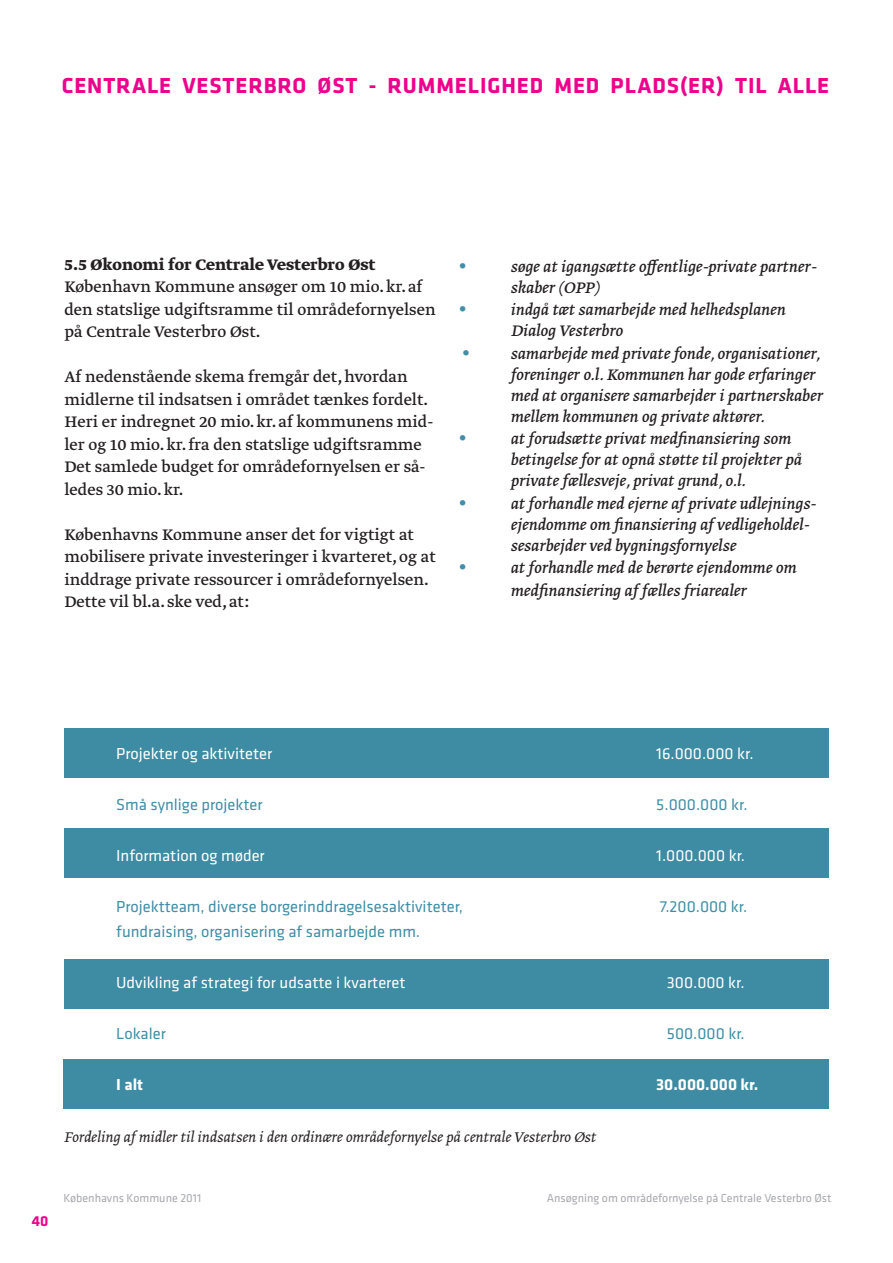
<style>
.page{position:relative;width:893px;height:1263px;background:#fff}
.page>*{position:absolute;margin:0;border:0;box-sizing:border-box;transform-origin:0 0}
.t1{font:700 22.5px "Klavika";letter-spacing:.04em;color:#ed028c}
.t2{font:italic 300 21px "Greta Text";color:#418fa7}
.t3{font:italic 18px/21px "Greta Text";color:#231f20}
.t4{font:18px/22.5px "Greta Text";color:#231f20}
.t5{font:700 18px "Greta Text";color:#231f20}
.t6{font:16.5px "Klavika";color:#418fa7}
.t7{font:16.5px "Klavika";color:#fff}
.t8{font:italic 300 16.5px "Greta Text";color:#231f20}
.t9{font:700 16.5px "Klavika";color:#fff}
.t10{font:700 15px "Klavika";color:#ed028c}
.t11{font:12px "Klavika";color:#a8a9ad}
.s1{font-weight:300;font-size:21px;color:#418fa7}
</style>
<div class="page">
<div style="left:64px;top:1059px;width:765px;height:49px;background:#3d8ca3"></div>
<div style="left:65px;top:728px;width:764px;height:50px;background:#3d8ca3"></div>
<div style="left:65px;top:828px;width:764px;height:50px;background:#3d8ca3"></div>
<div style="left:65px;top:959px;width:764px;height:50px;background:#3d8ca3"></div>
<p class="t1" style="left:62px;top:74px;width:769px">CENTRALE VESTERBRO ØST - RUMMELIGHED MED PLADS(ER) TIL ALLE</p>
<p class="t5" style="left:65px;top:257px;width:313px">5.5 Økonomi for Centrale Vesterbro Øst</p>
<p class="t4" style="left:65px;top:276px;width:373px">København Kommune ansøger om 10 mio. kr. af den statslige udgiftsramme til områdefornyelsen på Centrale Vesterbro Øst.</p>
<p class="t4" style="left:65px;top:366px;width:370px">Af nedenstående skema fremgår det, hvordan midlerne til indsatsen i området tænkes fordelt.<br>Heri er indregnet 20 mio. kr. af kommunens mid&shy;ler og 10 mio. kr. fra den statslige udgiftsramme Det samlede budget for områdefornyelsen er så&shy;ledes 30 mio. kr.</p>
<p class="t4" style="left:65px;top:524px;width:373px">Københavns Kommune anser det for vigtigt at mobilisere private investeringer i kvarteret, og at inddrage private ressourcer i områdefornyelsen.<br>Dette vil bl.a. ske ved, at:</p>
<p class="t2" style="left:457px;top:253px;width:12px">•</p>
<p class="t3" style="left:511px;top:257px;width:307px">søge at igangsætte offentlige-private partner&shy;skaber (OPP)</p>
<p class="t2" style="left:457px;top:297px;width:12px">•</p>
<p class="t3" style="left:511px;top:300px;width:276px">indgå tæt samarbejde med helhedsplanen<br>Dialog Vesterbro</p>
<p class="t3" style="left:511px;top:344px;width:314px;text-indent:-51px"><span class="s1">•</span> samarbejde med private fonde, organisationer, foreninger o.l. Kommunen har gode erfaringer med at organisere samarbejder i partnerskaber mellem kommunen og private aktører.</p>
<p class="t2" style="left:457px;top:426px;width:12px">•</p>
<p class="t3" style="left:511px;top:429px;width:293px">at forudsætte privat medfinansiering som betingelse for at opnå støtte til projekter på private fællesveje, privat grund, o.l.</p>
<p class="t2" style="left:457px;top:490px;width:12px">•</p>
<p class="t3" style="left:511px;top:494px;width:307px">at forhandle med ejerne af private udlejnings&shy;ejendomme om finansiering af vedligeholdel&shy;sesarbejder ved bygningsfornyelse</p>
<p class="t2" style="left:457px;top:555px;width:12px">•</p>
<p class="t3" style="left:511px;top:557px;width:287px;line-height:22.5px">at forhandle med de berørte ejendomme om medfinansiering af fælles friarealer</p>
<p class="t7" style="left:116px;top:747px;width:157px">Projekter og aktiviteter</p>
<p class="t7" style="left:656px;top:747px;width:99px">16.000.000 kr.</p>
<p class="t6" style="left:116px;top:798px;width:148px">Små synlige projekter</p>
<p class="t6" style="left:656px;top:798px;width:93px">5.000.000 kr.</p>
<p class="t7" style="left:116px;top:849px;width:150px">Information og møder</p>
<p class="t7" style="left:656px;top:849px;width:90px">1.000.000 kr.</p>
<p class="t6" style="left:116px;top:900px;width:348px">Projektteam, diverse borgerinddragelsesaktiviteter,</p>
<p class="t6" style="left:660px;top:900px;width:89px">7.200.000 kr.</p>
<p class="t6" style="left:116px;top:925px;width:305px">fundraising, organisering af samarbejde mm.</p>
<p class="t7" style="left:116px;top:976px;width:291px">Udvikling af strategi for udsatte i kvarteret</p>
<p class="t7" style="left:667px;top:976px;width:79px">300.000 kr.</p>
<p class="t6" style="left:116px;top:1027px;width:51px">Lokaler</p>
<p class="t6" style="left:667px;top:1027px;width:79px">500.000 kr.</p>
<p class="t9" style="left:116px;top:1076px;width:28px">I alt</p>
<p class="t9" style="left:656px;top:1076px;width:103px">30.000.000 kr.</p>
<p class="t8" style="left:64px;top:1130px;width:534px">Fordeling af midler til indsatsen i den ordinære områdefornyelse på centrale Vesterbro Øst</p>
<p class="t10" style="left:32px;top:1212px;width:18px">40</p>
<p class="t11" style="left:63px;top:1193px;width:139px">Københavns Kommune 2011</p>
<p class="t11" style="left:547px;top:1193px;width:286px">Ansøgning om områdefornyelse på Centrale Vesterbro Øst</p>
</div>
